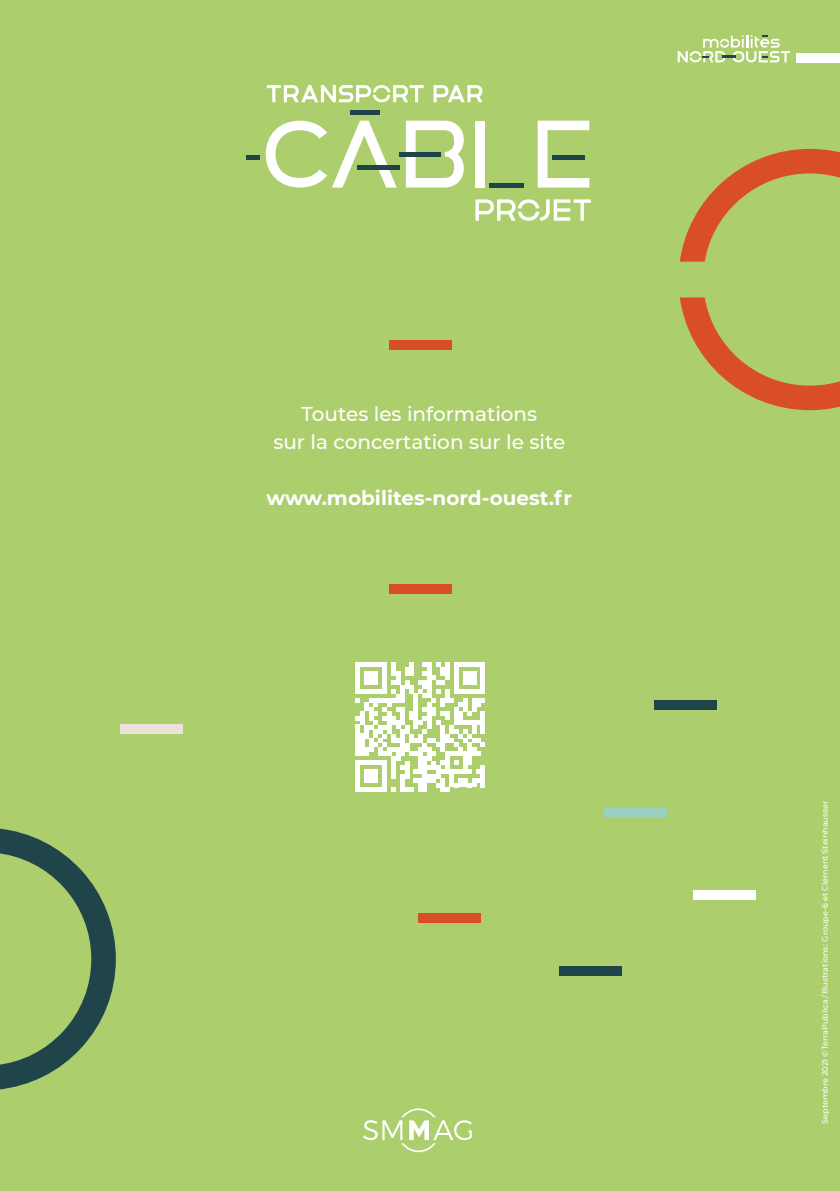
<style>
.page{position:relative;width:840px;height:1191px;background:#fff}
.page>*{position:absolute;margin:0;border:0;box-sizing:border-box;transform-origin:0 0}
.t1{font:500 20px/28px "Montserrat";color:#fff;text-align:center}
.t2{font:700 20px "Montserrat";color:#fff}
.t3{font:500 8px "Montserrat";color:#fff}
</style>
<div class="page">
<div style="left:0;top:0;width:839px;height:1191px;background:#adce6d"></div>
<svg style="left:679px;top:149px;width:160px;height:261px"></svg>
<div style="left:603px;top:808px;width:63px;height:10px;background:#99d0c2"></div>
<div style="left:653px;top:700px;width:62px;height:9px;background:#1f454b"></div>
<div style="left:418px;top:913px;width:62px;height:10px;background:#d94e28"></div>
<div style="left:692px;top:889px;width:62px;height:10px;background:#fff"></div>
<div style="left:121px;top:724px;width:62px;height:10px;background:#eae3db"></div>
<div style="left:559px;top:966px;width:62px;height:9px;background:#1f454b"></div>
<div style="left:389px;top:340px;width:62px;height:10px;background:#d94e28"></div>
<svg style="left:0;top:828px;width:116px;height:261px"></svg>
<svg style="left:355px;top:662px;width:130px;height:130px"></svg>
<div style="left:480px;top:765px;width:5px;height:22px;background:#fff"></div>
<div style="left:475px;top:121px;width:10px;height:67px;background:#fff"></div>
<svg style="left:537px;top:121px;width:52px;height:67px"></svg>
<hr style="left:246px;top:155px;width:14px;height:4px;background:#1f454b">
<hr style="left:489px;top:183px;width:35px;height:4px;background:#1f454b">
<hr style="left:350px;top:111px;width:29px;height:4px;background:#1f454b">
<hr style="left:551px;top:155px;width:33px;height:4px;background:#1f454b">
<div style="left:357px;top:165px;width:42px;height:5px;background:#1f454b"></div>
<svg style="left:265px;top:121px;width:131px;height:67px"></svg>
<svg style="left:267px;top:85px;width:156px;height:17px"></svg>
<svg style="left:433px;top:85px;width:49px;height:17px"></svg>
<svg style="left:405px;top:121px;width:58px;height:66px"></svg>
<hr style="left:398px;top:152px;width:42px;height:4px;background:#1f454b">
<svg style="left:475px;top:199px;width:115px;height:22px"></svg>
<div style="left:796px;top:53px;width:43px;height:9px;background:#fff"></div>
<svg style="left:677px;top:35px;width:112px;height:27px"></svg>
<svg style="left:363px;top:1108px;width:108px;height:44px"></svg>
<div style="left:389px;top:584px;width:62px;height:10px;background:#d94e28"></div>
<h1 class="t1" style="left:273px;top:399px;width:293px">Toutes les informations<br>sur la concertation sur le site</h1>
<h1 class="t2" style="left:266px;top:483px;width:307px">www.mobilites-nord-ouest.fr</h1>
<p class="t3" style="left:819px;top:1123px;width:324px;rotate:-90deg">Septembre 2021 ©TerraPublica / Illustrations : Groupe-6 et Clément Steinhausser</p>
</div>
